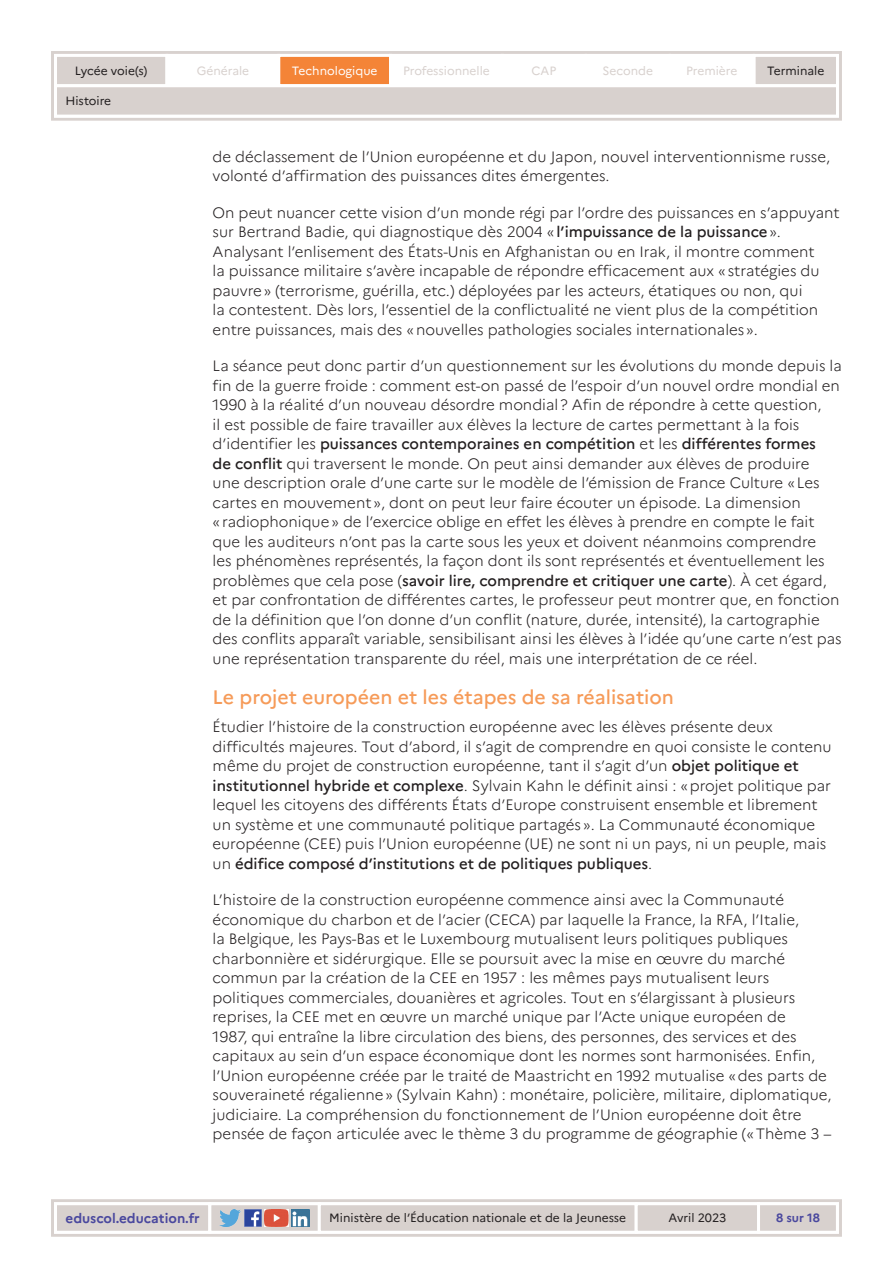
<style>
.page{position:relative;width:893px;height:1263px;background:#fff}
.page>*{position:absolute;margin:0;border:0;box-sizing:border-box;transform-origin:0 0}
.t1{font:500 19.5px "Marianne";color:#f69b59}
.t2{font:300 15px/19.5px "Marianne";color:#231f20}
.t3{font:700 13.5px "Marianne";color:#4a489e}
.t4{font:12px "Marianne";color:#231f20}
.t5{font:12px "Marianne";color:#d8d1ce}
.t6{font:12px "Marianne";color:#fff}
.t7{font:700 12px "Marianne";color:#4a489e}
.s1{font-weight:500}
</style>
<div class="page">
<div style="left:51px;top:1199px;width:791px;height:38px;border:3px solid #d8d1ce"></div>
<svg style="left:52px;top:1201px;width:788px;height:34px"></svg>
<div style="left:51px;top:51px;width:791px;height:70px;border:3px solid #d8d1ce"></div>
<svg style="left:52px;top:52px;width:788px;height:67px"></svg>
<p class="t4" style="left:75px;top:63px;width:74px">Lycée voie(s)</p>
<p class="t5" style="left:197px;top:63px;width:54px">Générale</p>
<p class="t6" style="left:292px;top:63px;width:87px">Technologique</p>
<p class="t5" style="left:403px;top:63px;width:88px">Professionnelle</p>
<p class="t5" style="left:532px;top:63px;width:26px">CAP</p>
<p class="t5" style="left:603px;top:63px;width:52px">Seconde</p>
<p class="t5" style="left:686px;top:63px;width:53px">Première</p>
<p class="t4" style="left:767px;top:63px;width:59px">Terminale</p>
<p class="t4" style="left:66px;top:94px;width:47px">Histoire</p>
<p class="t2" style="left:213px;top:147px;width:619px">de déclassement de l’Union européenne et du Japon, nouvel interventionnisme russe, volonté d’affirmation des puissances dites émergentes.</p>
<p class="t2" style="left:213px;top:203px;width:629px">On peut nuancer cette vision d’un monde régi par l’ordre des puissances en s’appuyant sur Bertrand Badie, qui diagnostique dès 2004 «<span class="s1">l’impuissance de la puissance</span>».<br>Analysant l’enlisement des États-Unis en Afghanistan ou en Irak, il montre comment<br>la puissance militaire s’avère incapable de répondre efficacement aux «stratégies du pauvre» (terrorisme, guérilla, etc.) déployées par les acteurs, étatiques ou non, qui<br>la contestent. Dès lors, l’essentiel de la conflictualité ne vient plus de la compétition entre puissances, mais des «nouvelles pathologies sociales internationales».</p>
<p class="t2" style="left:213px;top:356px;width:631px">La séance peut donc partir d’un questionnement sur les évolutions du monde depuis la fin de la guerre froide : comment est-on passé de l’espoir d’un nouvel ordre mondial en 1990 à la réalité d’un nouveau désordre mondial? Afin de répondre à cette question,<br>il est possible de faire travailler aux élèves la lecture de cartes permettant à la fois d’identifier les <span class="s1">puissances contemporaines en compétition</span> et les <span class="s1">différentes formes<br>de conflit</span> qui traversent le monde. On peut ainsi demander aux élèves de produire<br>une description orale d’une carte sur le modèle de l’émission de France Culture «Les cartes en mouvement», dont on peut leur faire écouter un épisode. La dimension «radiophonique» de l’exercice oblige en effet les élèves à prendre en compte le fait que les auditeurs n’ont pas la carte sous les yeux et doivent néanmoins comprendre<br>les phénomènes représentés, la façon dont ils sont représentés et éventuellement les problèmes que cela pose (<span class="s1">savoir lire, comprendre et critiquer une carte</span>). À cet égard, et par confrontation de différentes cartes, le professeur peut montrer que, en fonction de la définition que l’on donne d’un conflit (nature, durée, intensité), la cartographie des conflits apparaît variable, sensibilisant ainsi les élèves à l’idée qu’une carte n’est pas une représentation transparente du réel, mais une interprétation de ce réel.</p>
<h1 class="t1" style="left:213px;top:685px;width:463px">Le projet européen et les étapes de sa réalisation</h1>
<p class="t2" style="left:213px;top:717px;width:620px">Étudier l’histoire de la construction européenne avec les élèves présente deux difficultés majeures. Tout d’abord, il s’agit de comprendre en quoi consiste le contenu même du projet de construction européenne, tant il s’agit d’un <span class="s1">objet politique et institutionnel hybride et complexe</span>. Sylvain Kahn le définit ainsi : «projet politique par lequel les citoyens des différents États d’Europe construisent ensemble et librement un système et une communauté politique partagés». La Communauté économique européenne (CEE) puis l’Union européenne (UE) ne sont ni un pays, ni un peuple, mais un <span class="s1">édifice composé d’institutions et de politiques publiques</span>.</p>
<p class="t2" style="left:213px;top:890px;width:620px">L’histoire de la construction européenne commence ainsi avec la Communauté économique du charbon et de l’acier (CECA) par laquelle la France, la RFA, l’Italie,<br>la Belgique, les Pays-Bas et le Luxembourg mutualisent leurs politiques publiques charbonnière et sidérurgique. Elle se poursuit avec la mise en œuvre du marché commun par la création de la CEE en 1957 : les mêmes pays mutualisent leurs politiques commerciales, douanières et agricoles. Tout en s’élargissant à plusieurs reprises, la CEE met en œuvre un marché unique par l’Acte unique européen de<br>1987, qui entraîne la libre circulation des biens, des personnes, des services et des capitaux au sein d’un espace économique dont les normes sont harmonisées. Enfin, l’Union européenne créée par le traité de Maastricht en 1992 mutualise «des parts de souveraineté régalienne» (Sylvain Kahn) : monétaire, policière, militaire, diplomatique, judiciaire. La compréhension du fonctionnement de l’Union européenne doit être pensée de façon articulée avec le thème 3 du programme de géographie («Thème 3 –</p>
<p class="t3" style="left:66px;top:1210px;width:136px">eduscol.education.fr</p>
<p class="t4" style="left:329px;top:1211px;width:298px">Ministère de l’Éducation nationale et de la Jeunesse</p>
<p class="t4" style="left:668px;top:1211px;width:59px">Avril 2023</p>
<p class="t7" style="left:776px;top:1211px;width:45px">8 sur 18</p>
</div>
